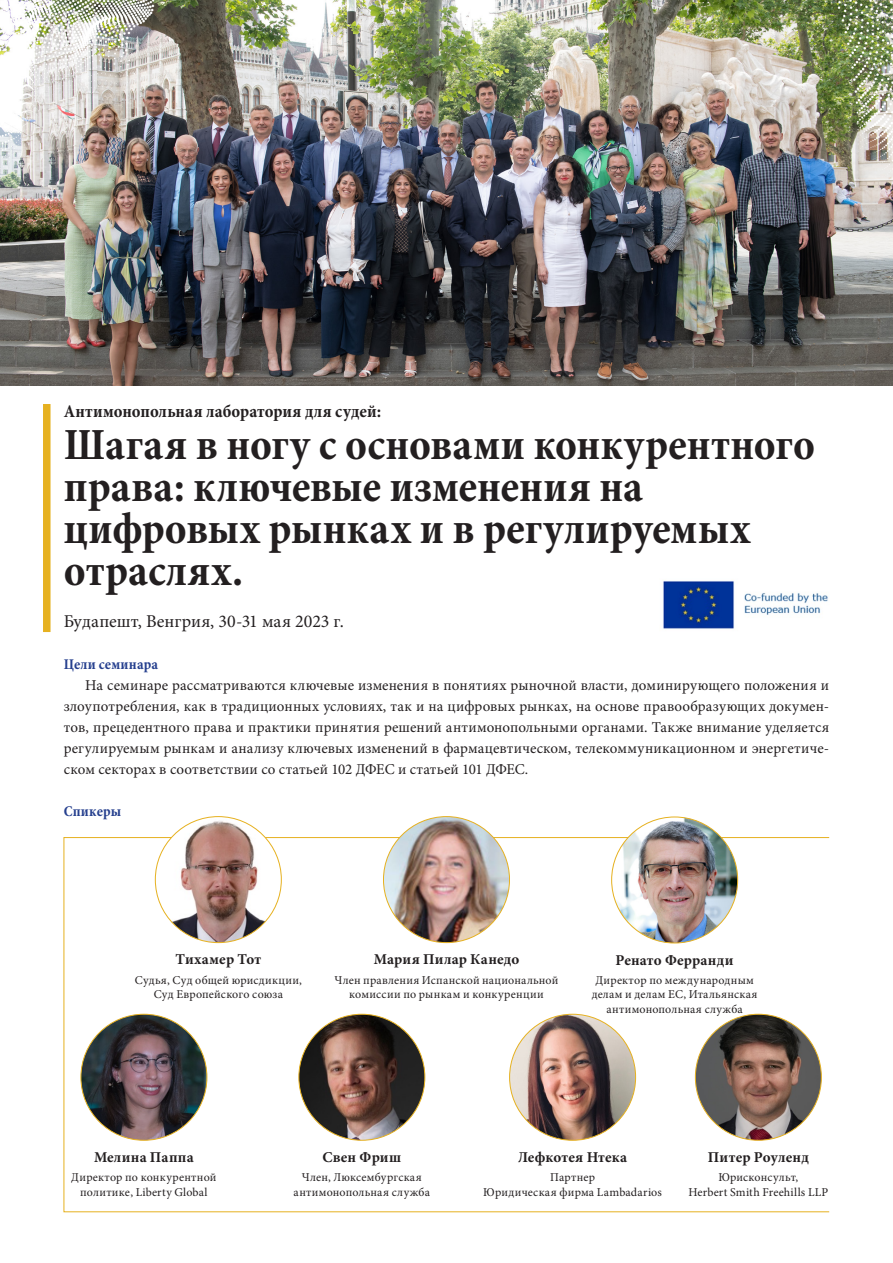
<style>
.page{position:relative;width:893px;height:1263px;background:#fff}
.page>*{position:absolute;margin:0;border:0;box-sizing:border-box;transform-origin:0 0}
.t1{font:700 condensed 45px/42px "Minion Pro";letter-spacing:.005em;color:#231f20}
.t2{font:700 condensed 18px "Minion Pro";color:#231f20}
.t3{font:18px "Minion Pro";color:#231f20}
.t4{font:15px/21px "Minion Pro";letter-spacing:.01em;color:#231f20;text-align:justify}
.t5{font:700 15px "Minion Pro";letter-spacing:.01em;color:#231f20}
.t6{font:700 condensed 15px "Minion Pro";letter-spacing:.01em;color:#253f8e}
.Even-team-title{font:12px/14.4px "Minion Pro";letter-spacing:.02em;color:#231f20;text-align:center}
</style>
<div class="page">
<div style="left:43px;top:404px;width:8px;height:228px;background:#e6b120"></div>
<img style="left:383px;top:816px;width:126px;height:126px;border-radius:63px">
<img style="left:81px;top:1014px;width:126px;height:126px;border-radius:63px">
<img style="left:155px;top:816px;width:126px;height:126px">
<img style="left:612px;top:817px;width:126px;height:126px;border-radius:63px">
<img style="left:510px;top:1014px;width:126px;height:126px;border-radius:63px">
<img style="left:299px;top:1014px;width:126px;height:126px;border-radius:63px">
<img style="left:695px;top:1014px;width:126px;height:126px;border-radius:63px">
<img style="left:0;top:0;width:893px;height:386px">
<img style="left:0;top:0;width:155px;height:313px">
<img style="left:775px;top:0;width:118px;height:313px">
<img style="left:663px;top:581px;width:165px;height:48px">
<h1 class="t2" style="left:64px;top:399px;width:319px">Антимонопольная лаборатория для судей:</h1>
<h1 class="t1" style="left:64px;top:423px;width:753px">Шагая в ногу с основами конкурентного права: ключевые изменения на цифровых рынках и в регулируемых отраслях.</h1>
<h1 class="t3" style="left:64px;top:609px;width:281px">Будапешт, Венгрия, 30-31 мая 2023 г.</h1>
<h2 class="t6" style="left:64px;top:654px;width:96px">Цели семинара</h2>
<p class="t4" style="left:64px;top:675px;width:767px;text-indent:21px">На семинаре рассматриваются ключевые изменения в понятиях рыночной власти, доминирующего положения и злоупотребления, как в традиционных условиях, так и на цифровых рынках, на основе правообразующих докумен&shy;тов, прецедентного права и практики принятия решений антимонопольными органами. Также внимание уделяется регулируемым рынкам и анализу ключевых изменений в фармацевтическом, телекоммуникационном и энергетиче&shy;ском секторах в соответствии со статьей 102 ДФЕС и статьей 101 ДФЕС.</p>
<h2 class="t6" style="left:64px;top:801px;width:59px">Спикеры</h2>
<p class="t5" style="left:175px;top:949px;width:87px">Тихамер Тот</p>
<p class="Even-team-title" style="left:135px;top:972px;width:169px">Судья, Суд общей юрисдикции,<br>Суд Европейского союза</p>
<p class="t5" style="left:374px;top:949px;width:147px">Мария Пилар Канедо</p>
<p class="Even-team-title" style="left:334px;top:972px;width:226px">Член правления Испанской национальной комиссии по рынкам и конкуренции</p>
<p class="t5" style="left:616px;top:949px;width:120px">Ренато Ферранди</p>
<p class="Even-team-title" style="left:592px;top:973px;width:167px">Директор по международным делам и делам ЕС, Итальянская антимонопольная служба</p>
<p class="t5" style="left:94px;top:1147px;width:101px">Мелина Паппа</p>
<p class="Even-team-title" style="left:71px;top:1170px;width:147px">Директор по конкурентной политике, Liberty Global</p>
<p class="t5" style="left:323px;top:1147px;width:80px">Свен Фриш</p>
<p class="Even-team-title" style="left:294px;top:1170px;width:138px">Член, Люксембургская антимонопольная служба</p>
<p class="t5" style="left:518px;top:1147px;width:111px">Лефкотея Нтека</p>
<p class="Even-team-title" style="left:550px;top:1170px;width:46px">Партнер</p>
<p class="Even-team-title" style="left:483px;top:1184px;width:180px">Юридическая фирма Lambadarios</p>
<p class="t5" style="left:708px;top:1147px;width:103px">Питер Роуленд</p>
<p class="Even-team-title" style="left:718px;top:1170px;width:82px">Юрисконсульт,</p>
<p class="Even-team-title" style="left:688px;top:1184px;width:141px">Herbert Smith Freehills LLP</p>
</div>
